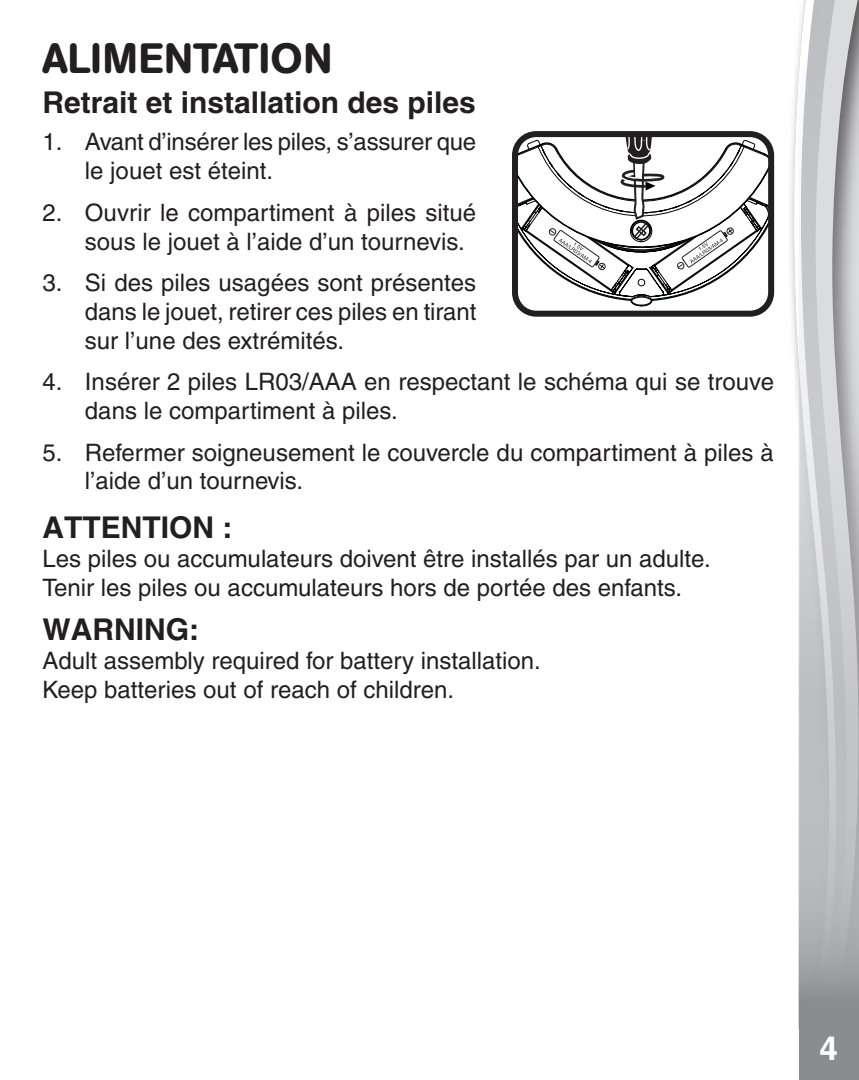
<style>
.page{position:relative;width:859px;height:1080px;background:#fff}
.page>*{position:absolute;margin:0;border:0;box-sizing:border-box;transform-origin:0 0}
.Headline{font:500 42px "AG Book Rounded";color:#231f20}
.t1{font:700 33px "Helvetica";color:#fff}
.Subhead_1{font:700 30px "Helvetica";color:#231f20}
.Text{font:500 24px/28.8px "Helvetica";color:#231f20}
.body_text_2{font:500 24px "Helvetica";color:#231f20}
</style>
<div class="page">
<svg style="left:793px;top:45px;width:6px;height:984px"></svg>
<svg style="left:799px;top:0;width:60px;height:1080px;background:#bebfc1"></svg>
<div style="left:512px;top:131px;width:262px;height:186px;border:6px solid #231f20;border-radius:21px"></div>
<svg style="left:515px;top:134px;width:256px;height:173px"></svg>
<p class="Headline" style="left:42px;top:34px;width:291px">ALIMENTATION</p>
<p class="Subhead_1" style="left:42px;top:84px;width:435px">Retrait et installation des piles</p>
<p class="Text" style="left:85px;top:128px;width:393px;text-indent:-43px">1. Avant d’insérer les piles, s’assurer que le jouet est éteint.</p>
<p class="Text" style="left:85px;top:198px;width:393px;text-indent:-43px">2. Ouvrir le compartiment à piles situé sous le jouet à l’aide d’un tournevis.</p>
<p class="Text" style="left:85px;top:268px;width:393px;text-align:justify;text-indent:-43px">3. Si des piles usagées sont présentes dans le jouet, retirer ces piles en tirant sur l’une des extrémités.</p>
<p class="Text" style="left:85px;top:367px;width:690px;text-indent:-43px">4. Insérer 2 piles LR03/AAA en respectant le schéma qui se trouve dans le compartiment à piles.</p>
<p class="Text" style="left:85px;top:438px;width:690px;text-indent:-43px">5. Refermer soigneusement le couvercle du compartiment à piles à l’aide d’un tournevis.</p>
<p class="Subhead_1" style="left:42px;top:509px;width:191px">ATTENTION :</p>
<p class="body_text_2" style="left:42px;top:545px;width:670px">Les piles ou accumulateurs doivent être installés par un adulte.</p>
<p class="body_text_2" style="left:42px;top:573px;width:641px">Tenir les piles ou accumulateurs hors de portée des enfants.</p>
<p class="Subhead_1" style="left:42px;top:611px;width:158px">WARNING:</p>
<p class="body_text_2" style="left:42px;top:647px;width:500px">Adult assembly required for battery installation.</p>
<p class="body_text_2" style="left:42px;top:676px;width:413px">Keep batteries out of reach of children.</p>
<h2 class="t1" style="left:820px;top:1025px;width:25px">4 <sup>4</sup>4</h2>
</div>
